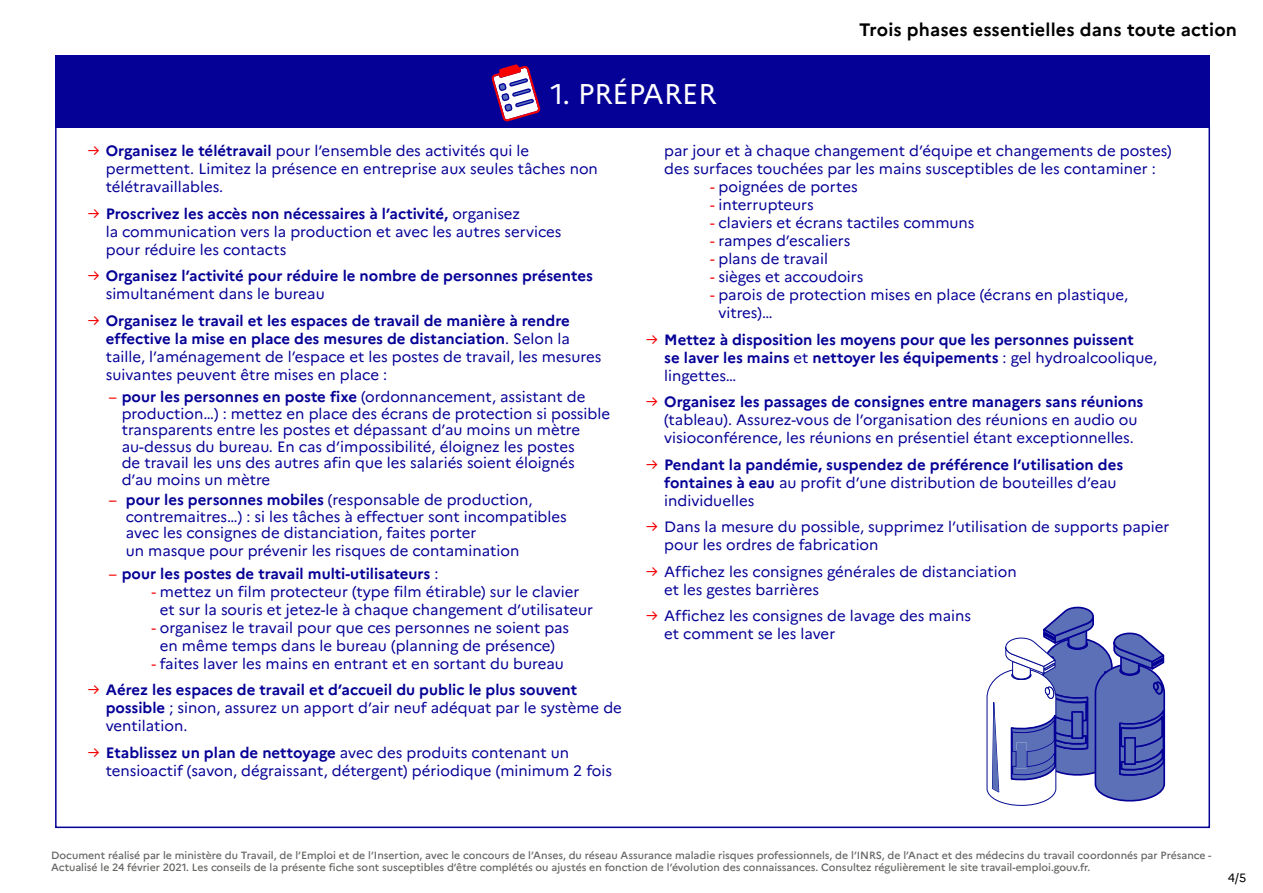
<style>
.page{position:relative;width:1263px;height:893px;background:#fff}
.page>*{position:absolute;margin:0;border:0;box-sizing:border-box;transform-origin:0 0}
.t1{font:28.5px "Marianne";color:#fff}
.t2{font:700 18px "Marianne";letter-spacing:.01em;color:#000}
.t3{font:15px/18px "Marianne";color:#050096}
.t4{font:700 15px/18px "Marianne";color:#050096}
.t5{font:12px "Marianne";color:#000}
.t6{font:500 10.5px/12.6px "Marianne";color:#656563}
.s1{color:#f70000}
.s2{font-weight:700}
.s3{font-weight:400;color:#f70000}
.s4{font-weight:400}
</style>
<div class="page">
<div style="left:55px;top:55px;width:1155px;height:72px;background:#050096"></div>
<svg style="left:491px;top:64px;width:50px;height:58px"></svg>
<svg style="left:986px;top:606px;width:180px;height:200px"></svg>
<h1 class="t1" style="left:551px;top:76px;width:167px">1. PRÉPARER</h1>
<p class="t2" style="left:859px;top:18px;width:379px">Trois phases essentielles dans toute action</p>
<p class="t3" style="left:106px;top:142px;width:494px;text-indent:-18px"><span class="s1">→</span> <span class="s2">Organisez le télétravail</span> pour l’ensemble des activités qui le permettent. Limitez la présence en entreprise aux seules tâches non télétravaillables.</p>
<p class="t3" style="left:106px;top:204px;width:457px;text-indent:-18px"><span class="s1">→</span> <span class="s2">Proscrivez les accès non nécessaires à l’activité,</span> organisez<br>la communication vers la production et avec les autres services pour réduire les contacts</p>
<p class="t4" style="left:106px;top:267px;width:489px;text-indent:-18px"><span class="s3">→</span> Organisez l’activité pour réduire le nombre de personnes présentes <span class="s4">simultanément dans le bureau</span></p>
<p class="t4" style="left:106px;top:311px;width:497px;text-indent:-18px"><span class="s3">→</span> Organisez le travail et les espaces de travail de manière à rendre effective la mise en place des mesures de distanciation<span class="s4">. Selon la taille, l’aménagement de l’espace et les postes de travail, les mesures suivantes peuvent être mises en place :</span></p>
<p class="t3" style="left:122px;top:388px;width:490px;line-height:16.5px;text-indent:-13px"><span class="s1">–</span> <span class="s2">pour les personnes en poste fixe</span> (ordonnancement, assistant de production…) : mettez en place des écrans de protection si possible transparents entre les postes et dépassant d’au moins un mètre au-dessus du bureau. En cas d’impossibilité, éloignez les postes<br>de travail les uns des autres afin que les salariés soient éloignés<br>d’au moins un mètre</p>
<p class="t3" style="left:126px;top:492px;width:443px;line-height:16.5px;text-indent:-17px"><span class="s1">–</span> <span class="s2">pour les personnes mobiles</span> (responsable de production, contremaitres…) : si les tâches à effectuer sont incompatibles avec les consignes de distanciation, faites porter</p>
<p class="t3" style="left:126px;top:542px;width:395px">un masque pour prévenir les risques de contamination</p>
<p class="t4" style="left:109px;top:564px;width:331px"><span class="s3">–</span> pour les postes de travail multi-utilisateurs <span class="s4">:</span></p>
<p class="t3" style="left:160px;top:582px;width:435px;text-indent:-8px"><span class="s1">-</span> mettez un film protecteur (type film étirable) sur le clavier et sur la souris et jetez-le à chaque changement d’utilisateur</p>
<p class="t3" style="left:151px;top:618px;width:419px;text-align:center"><span class="s1">-</span> organisez le travail pour que ces personnes ne soient pas en même temps dans le bureau (planning de présence)</p>
<p class="t3" style="left:151px;top:654px;width:414px"><span class="s1">-</span> faites laver les mains en entrant et en sortant du bureau</p>
<p class="t4" style="left:106px;top:681px;width:518px;text-indent:-18px"><span class="s3">→</span> Aérez les espaces de travail et d’accueil du public le plus souvent possible <span class="s4">; sinon, assurez un apport d’air neuf adéquat par le système de ventilation.</span></p>
<p class="t3" style="left:106px;top:743px;width:508px;text-indent:-18px"><span class="s1">→</span> <span class="s2">Etablissez un plan de nettoyage</span> avec des produits contenant un tensioactif (savon, dégraissant, détergent) périodique (minimum 2 fois</p>
<p class="t3" style="left:664px;top:142px;width:509px">par jour et à chaque changement d’équipe et changements de postes) des surfaces touchées par les mains susceptibles de les contaminer :</p>
<p class="t3" style="left:710px;top:178px;width:149px"><span class="s1">-</span> poignées de portes</p>
<p class="t3" style="left:710px;top:196px;width:105px"><span class="s1">-</span> interrupteurs</p>
<p class="t3" style="left:710px;top:214px;width:266px"><span class="s1">-</span> claviers et écrans tactiles communs</p>
<p class="t3" style="left:710px;top:232px;width:142px"><span class="s1">-</span> rampes d’escaliers</p>
<p class="t3" style="left:710px;top:250px;width:119px"><span class="s1">-</span> plans de travail</p>
<p class="t3" style="left:710px;top:268px;width:155px"><span class="s1">-</span> sièges et accoudoirs</p>
<p class="t3" style="left:718px;top:286px;width:411px;text-indent:-8px"><span class="s1">-</span> parois de protection mises en place (écrans en plastique, vitres)…</p>
<p class="t4" style="left:664px;top:330px;width:494px;text-indent:-18px"><span class="s3">→</span> Mettez à disposition les moyens pour que les personnes puissent<br>se laver les mains <span class="s4">et</span> nettoyer les équipements <span class="s4">: gel hydroalcoolique, lingettes…</span></p>
<p class="t3" style="left:664px;top:393px;width:481px;text-indent:-18px"><span class="s1">→</span> <span class="s2">Organisez les passages de consignes entre managers sans réunions </span>(tableau). Assurez-vous de l’organisation des réunions en audio ou visioconférence, les réunions en présentiel étant exceptionnelles.</p>
<p class="t4" style="left:664px;top:455px;width:460px;text-indent:-18px"><span class="s3">→</span> Pendant la pandémie, suspendez de préférence l’utilisation des fontaines à eau <span class="s4">au profit d’une distribution de bouteilles d’eau individuelles</span></p>
<p class="t3" style="left:664px;top:518px;width:506px;text-indent:-18px"><span class="s1">→</span> Dans la mesure du possible, supprimez l’utilisation de supports papier pour les ordres de fabrication</p>
<p class="t3" style="left:664px;top:562px;width:354px;text-indent:-18px"><span class="s1">→</span> Affichez les consignes générales de distanciation et les gestes barrières</p>
<p class="t3" style="left:664px;top:607px;width:308px;text-indent:-18px"><span class="s1">→</span> Affichez les consignes de lavage des mains et comment se les laver</p>
<p class="t6" style="left:51px;top:848px;width:1162px">Document réalisé par le ministère du Travail, de l’Emploi et de l’Insertion, avec le concours de l’Anses, du réseau Assurance maladie risques professionnels, de l’INRS, de l’Anact et des médecins du travail coordonnés par Présance -<br>Actualisé le 24 février 2021. Les conseils de la présente fiche sont susceptibles d’être complétés ou ajustés en fonction de l’évolution des connaissances. Consultez régulièrement le site travail-emploi.gouv.fr.</p>
<p class="t5" style="left:1228px;top:870px;width:20px">4/5</p>
</div>
